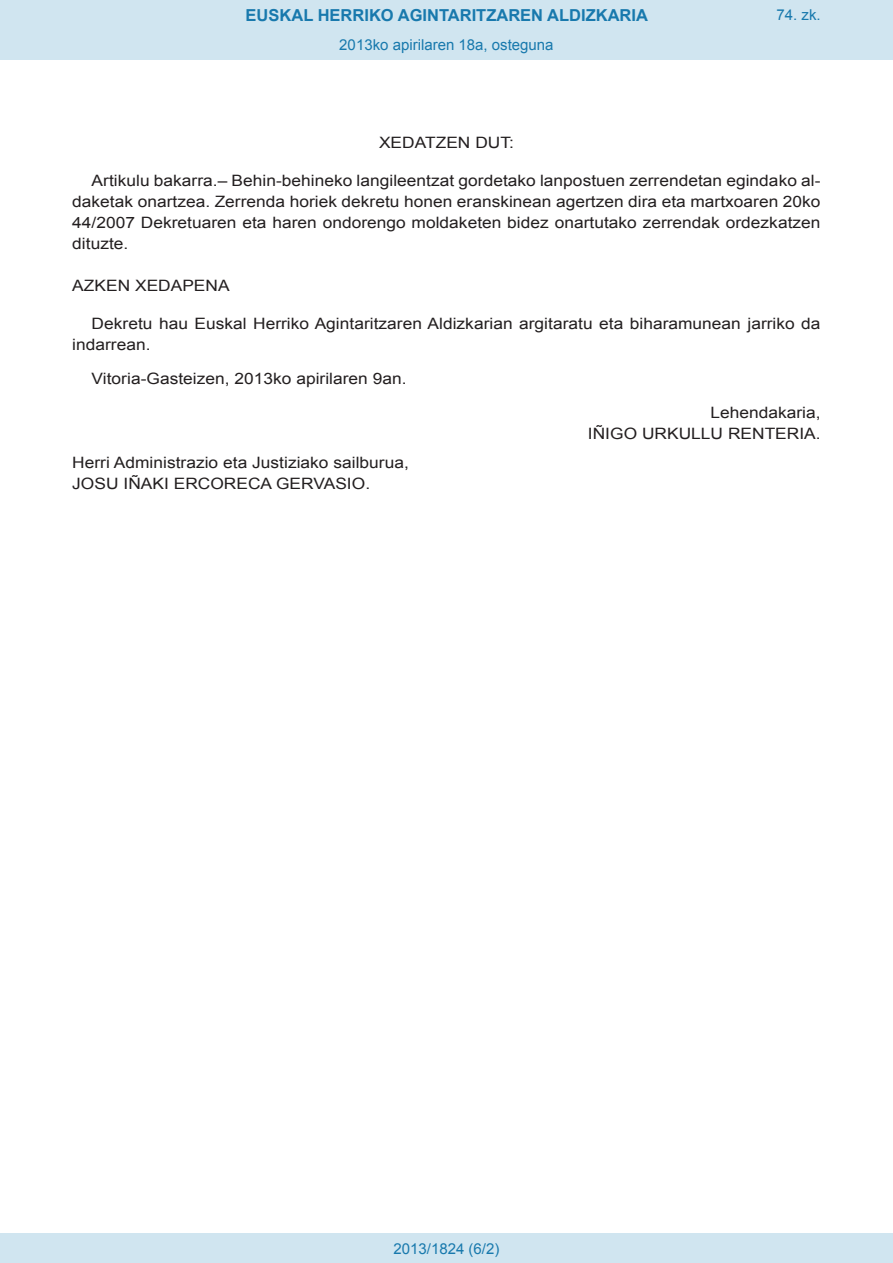
<style>
.page{position:relative;width:893px;height:1263px;background:#fff}
.page>*{position:absolute;margin:0;border:0;box-sizing:border-box;transform-origin:0 0}
.t1{font:700 16.5px "Arial";color:#1879ad}
.BOPVDetalle{font:15.6px/21px "Arial";color:#231f20;text-align:justify;scale:1.11 1}
.BOPVFirmaPuesto{font:15.6px "Arial";color:#231f20;scale:1.11 1}
.BOPVFirmaNombre{font:15.6px "Arial";color:#231f20;scale:1.11 1}
.BOPVNombreLehen2{font:15.6px "Arial";color:#231f20;scale:1.11 1}
.BOPVDisposicion{font:15.6px "Arial";color:#231f20;scale:1.11 1}
.BOPVPuestoLehen2{font:15.6px "Arial";color:#231f20;scale:1.11 1}
.BOPVClave{font:15.6px "Arial";color:#231f20;scale:1.11 1}
.Paginacion_Centro{font:15px "Arial";color:#1879ad}
</style>
<div class="page">
<div style="left:0;top:0;width:893px;height:60px;background:#d0e5f0"></div>
<div style="left:0;top:1233px;width:893px;height:30px;background:#d0e5f0"></div>
<p class="t1" style="left:246px;top:4px;width:404px">EUSKAL HERRIKO AGINTARITZAREN ALDIZKARIA</p>
<p class="Paginacion_Centro" style="left:339px;top:35px;width:216px">2013ko apirilaren 18a, osteguna</p>
<p class="Paginacion_Centro" style="left:776px;top:5px;width:46px">74. zk.</p>
<p class="BOPVClave" style="left:379px;top:132px;width:123px">XEDATZEN DUT:</p>
<p class="BOPVDetalle" style="left:72px;top:170px;width:676px;text-indent:19px">Artikulu bakarra.– Behin-behineko langileentzat gordetako lanpostuen zerrendetan egindako al&shy;daketak onartzea. Zerrenda horiek dekretu honen eranskinean agertzen dira eta martxoaren 20ko 44/2007 Dekretuaren eta haren ondorengo moldaketen bidez onartutako zerrendak ordezkatzen dituzte.</p>
<p class="BOPVDisposicion" style="left:72px;top:276px;width:143px">AZKEN XEDAPENA</p>
<p class="BOPVDetalle" style="left:72px;top:314px;width:676px;text-indent:19px">Dekretu hau Euskal Herriko Agintaritzaren Aldizkarian argitaratu eta biharamunean jarriko da indarrean.</p>
<p class="BOPVDetalle" style="left:92px;top:368px;width:285px">Vitoria-Gasteizen, 2013ko apirilaren 9an.</p>
<p class="BOPVPuestoLehen2" style="left:710px;top:402px;width:101px">Lehendakaria,</p>
<p class="BOPVNombreLehen2" style="left:588px;top:423px;width:211px">IÑIGO URKULLU RENTERIA.</p>
<p class="BOPVFirmaPuesto" style="left:72px;top:453px;width:305px">Herri Administrazio eta Justiziako sailburua,</p>
<p class="BOPVFirmaNombre" style="left:72px;top:474px;width:270px">JOSU IÑAKI ERCORECA GERVASIO.</p>
<p class="Paginacion_Centro" style="left:393px;top:1238px;width:107px">2013/1824 (6/2)</p>
</div>
